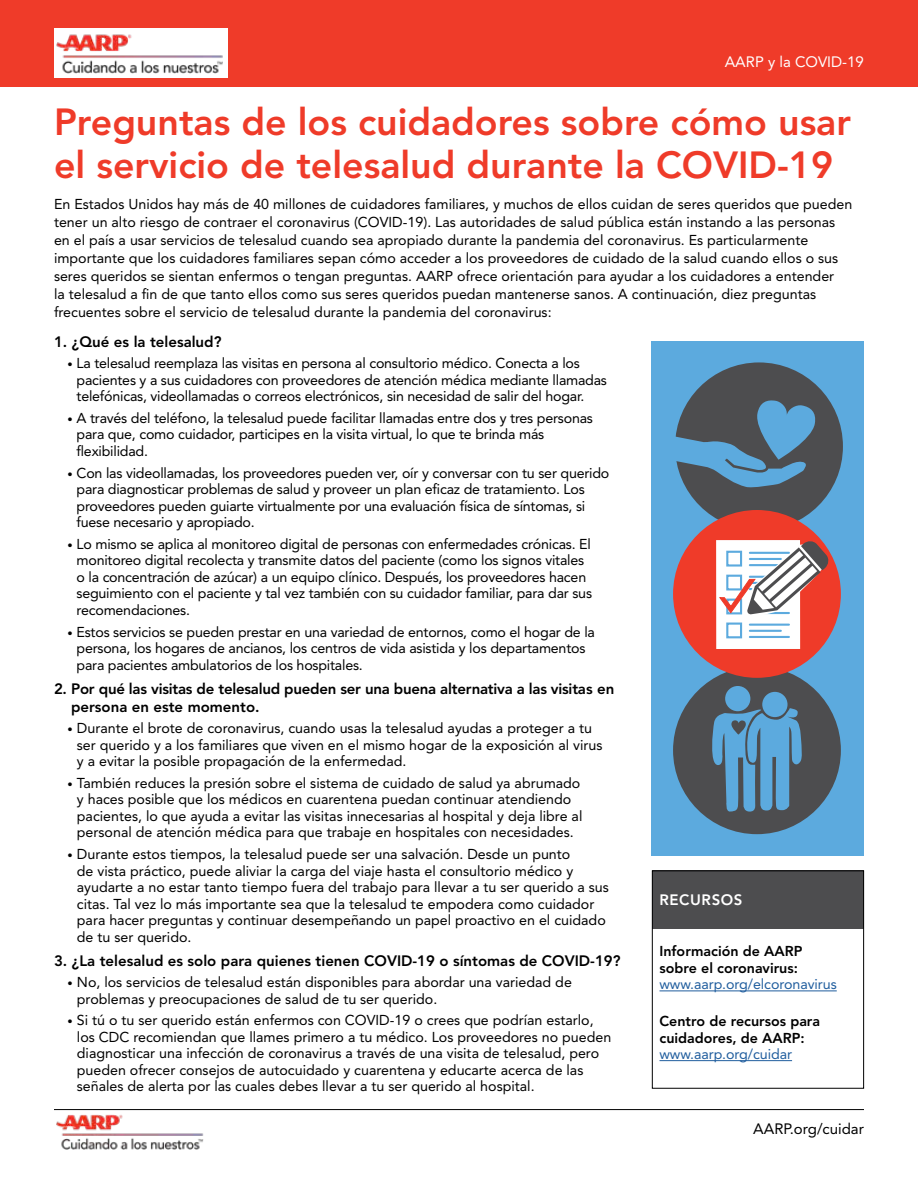
<style>
.page{position:relative;width:918px;height:1188px;background:#fff}
.page>*{position:absolute;margin:0;border:0;box-sizing:border-box;transform-origin:0 0}
.t1{font:800 37.5px/43.5px "Avenir LT";color:#ef3b29}
.t2{font:800 15px/18px "Avenir LT";color:#000}
.t3{font:15px "Avenir LT";color:#fff}
.t4{font:15px "Avenir LT";color:#000}
.t5{font:800 15px "Avenir LT";letter-spacing:.04em;color:#fff}
.t6{font:14.25px/16.5px "Avenir LT";color:#000}
.t7{font:800 14.25px/16.5px "Avenir LT";color:#000}
.t8{font:14.25px "Avenir LT";letter-spacing:-.005em;color:#215e9e}
.s1{font-size:10.5px}
</style>
<div class="page">
<div style="left:0;top:0;width:918px;height:86px;background:#ef3b29"></div>
<hr style="left:54px;top:1109px;width:810px;height:1px;background:#000">
<div style="left:651px;top:341px;width:213px;height:514px;background:#5caade"></div>
<div style="left:673px;top:666px;width:168px;height:168px;background:#4d4d4f;border-radius:50%"></div>
<div style="left:725px;top:686px;width:25px;height:25px;background:#5caade;border-radius:50%"></div>
<div style="left:762px;top:692px;width:26px;height:25px;background:#5caade;border-radius:50%"></div>
<svg style="left:712px;top:708px;width:90px;height:104px"></svg>
<div style="left:675px;top:362px;width:168px;height:168px;background:#4d4d4f;border-radius:50%"></div>
<svg style="left:675px;top:399px;width:141px;height:90px"></svg>
<div style="left:673px;top:510px;width:168px;height:168px;background:#ef3b29;border-radius:50%"></div>
<div style="left:716px;top:540px;width:84px;height:109px;background:#fff"></div>
<svg style="left:718px;top:540px;width:112px;height:99px"></svg>
<div style="left:652px;top:870px;width:212px;height:58px;background:#4d4d4f"></div>
<div style="left:652px;top:870px;width:212px;height:219px;border:1px solid #000"></div>
<hr style="left:660px;top:991px;width:177px;height:1px;background:#215e9e">
<hr style="left:660px;top:1060px;width:132px;height:1px;background:#215e9e">
<img style="left:56px;top:1114px;width:148px;height:36px">
<div style="left:54px;top:28px;width:174px;height:50px;background:#fff"></div>
<img style="left:56px;top:34px;width:167px;height:40px">
<p class="t3" style="left:725px;top:53px;width:141px">AARP y la COVID-19</p>
<h1 class="t1" style="left:54px;top:100px;width:799px">Preguntas de los cuidadores sobre cómo usar el servicio de telesalud durante la COVID-19</h1>
<p class="t6" style="left:54px;top:196px;width:800px;line-height:18px">En Estados Unidos hay más de 40 millones de cuidadores familiares, y muchos de ellos cuidan de seres queridos que pueden tener un alto riesgo de contraer el coronavirus (COVID-19). Las autoridades de salud pública están instando a las personas en el país a usar servicios de telesalud cuando sea apropiado durante la pandemia del coronavirus. Es particularmente importante que los cuidadores familiares sepan cómo acceder a los proveedores de cuidado de la salud cuando ellos o sus seres queridos se sientan enfermos o tengan preguntas. AARP ofrece orientación para ayudar a los cuidadores a entender<br>la telesalud a fin de que tanto ellos como sus seres queridos puedan mantenerse sanos. A continuación, diez preguntas frecuentes sobre el servicio de telesalud durante la pandemia del coronavirus:</p>
<p class="t2" style="left:54px;top:333px;width:169px">1. ¿Qué es la telesalud?</p>
<p class="t6" style="left:77px;top:355px;width:532px;text-indent:-9px"><span class="s1">•</span> La telesalud reemplaza las visitas en persona al consultorio médico. Conecta a los pacientes y a sus cuidadores con proveedores de atención médica mediante llamadas telefónicas, videollamadas o correos electrónicos, sin necesidad de salir del hogar.</p>
<p class="t6" style="left:77px;top:410px;width:518px;text-indent:-9px"><span class="s1">•</span> A través del teléfono, la telesalud puede facilitar llamadas entre dos y tres personas para que, como cuidador, participes en la visita virtual, lo que te brinda más flexibilidad.</p>
<p class="t6" style="left:77px;top:465px;width:534px;text-indent:-9px"><span class="s1">•</span> Con las videollamadas, los proveedores pueden ver, oír y conversar con tu ser querido para diagnosticar problemas de salud y proveer un plan eficaz de tratamiento. Los proveedores pueden guiarte virtualmente por una evaluación física de síntomas, si fuese necesario y apropiado.</p>
<p class="t6" style="left:77px;top:536px;width:517px;text-indent:-9px"><span class="s1">•</span> Lo mismo se aplica al monitoreo digital de personas con enfermedades crónicas. El monitoreo digital recolecta y transmite datos del paciente (como los signos vitales o la concentración de azúcar) a un equipo clínico. Después, los proveedores hacen seguimiento con el paciente y tal vez también con su cuidador familiar, para dar sus recomendaciones.</p>
<p class="t6" style="left:77px;top:624px;width:520px;text-indent:-9px"><span class="s1">•</span> Estos servicios se pueden prestar en una variedad de entornos, como el hogar de la persona, los hogares de ancianos, los centros de vida asistida y los departamentos para pacientes ambulatorios de los hospitales.</p>
<p class="t2" style="left:71px;top:680px;width:545px;text-indent:-17px">2. Por qué las visitas de telesalud pueden ser una buena alternativa a las visitas en persona en este momento.</p>
<p class="t6" style="left:77px;top:720px;width:527px;text-indent:-9px"><span class="s1">•</span> Durante el brote de coronavirus, cuando usas la telesalud ayudas a proteger a tu ser querido y a los familiares que viven en el mismo hogar de la exposición al virus y a evitar la posible propagación de la enfermedad.</p>
<p class="t6" style="left:77px;top:775px;width:507px;text-indent:-9px"><span class="s1">•</span> También reduces la presión sobre el sistema de cuidado de salud ya abrumado y haces posible que los médicos en cuarentena puedan continuar atendiendo pacientes, lo que ayuda a evitar las visitas innecesarias al hospital y deja libre al personal de atención médica para que trabaje en hospitales con necesidades.</p>
<p class="t6" style="left:77px;top:846px;width:534px;text-indent:-9px"><span class="s1">•</span> Durante estos tiempos, la telesalud puede ser una salvación. Desde un punto<br>de vista práctico, puede aliviar la carga del viaje hasta el consultorio médico y ayudarte a no estar tanto tiempo fuera del trabajo para llevar a tu ser querido a sus citas. Tal vez lo más importante sea que la telesalud te empodera como cuidador para hacer preguntas y continuar desempeñando un papel proactivo en el cuidado de tu ser querido.</p>
<p class="t2" style="left:54px;top:952px;width:568px">3. ¿La telesalud es solo para quienes tienen COVID-19 o síntomas de COVID-19?</p>
<p class="t6" style="left:77px;top:974px;width:497px;text-indent:-9px"><span class="s1">•</span> No, los servicios de telesalud están disponibles para abordar una variedad de problemas y preocupaciones de salud de tu ser querido.</p>
<p class="t6" style="left:77px;top:1012px;width:536px;text-indent:-9px"><span class="s1">•</span> Si tú o tu ser querido están enfermos con COVID-19 o crees que podrían estarlo, los CDC recomiendan que llames primero a tu médico. Los proveedores no pueden diagnosticar una infección de coronavirus a través de una visita de telesalud, pero pueden ofrecer consejos de autocuidado y cuarentena y educarte acerca de las señales de alerta por las cuales debes llevar a tu ser querido al hospital.</p>
<p class="t5" style="left:660px;top:891px;width:85px">RECURSOS</p>
<p class="t7" style="left:660px;top:943px;width:144px">Información de AARP sobre el coronavirus:</p>
<p class="t8" style="left:660px;top:976px;width:179px">www.aarp.org/elcoronavirus</p>
<p class="t7" style="left:660px;top:1013px;width:162px">Centro de recursos para cuidadores, de AARP:</p>
<p class="t8" style="left:660px;top:1046px;width:134px">www.aarp.org/cuidar</p>
<p class="t4" style="left:753px;top:1120px;width:112px">AARP.org/cuidar</p>
</div>
